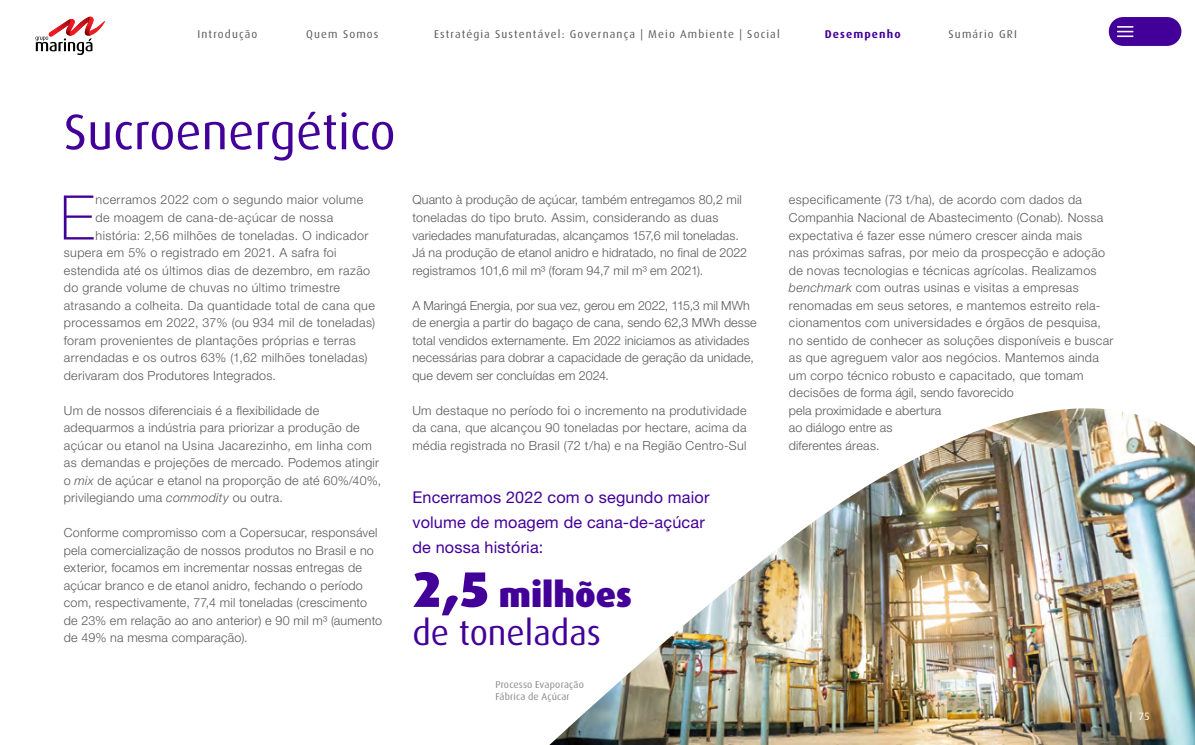
<style>
.page{position:relative;width:1195px;height:745px;background:#fff}
.page>*{position:absolute;margin:0;border:0;box-sizing:border-box;transform-origin:0 0}
.t1{font:100 61.5px "Helvetica Neue";color:#430098}
.t2{font:50px "Dax";color:#430098}
.t3{font:35px/38px "Dax";color:#430098}
.t4{font:16.25px/25px "Helvetica Neue LT Pro";letter-spacing:.01em;color:#430098}
.t5{font:300 12.5px/17.5px "Helvetica Neue LT Pro";letter-spacing:.02em;color:#58595b}
.t6{font:11.25px "Dax";letter-spacing:.1em;color:#58595b}
.t7{font:700 11.25px "Dax";letter-spacing:.1em;color:#430098}
.t8{font:10.62px "Dax";color:#fff}
.t9{font:10px/12.5px "Dax";letter-spacing:.015em;color:#8a8a8a}
.s1{font-style:italic}
.s2{font-weight:900;font-size:50px}
.s3{font-weight:900}
</style>
<div class="page">
<img style="left:550px;top:408px;width:644px;height:336px">
<svg style="left:35px;top:16px;width:70px;height:39px"></svg>
<div style="left:1108px;top:17px;width:73px;height:29px;background:#430098;border-radius:14px"></div>
<svg style="left:1117px;top:26px;width:16px;height:11px"></svg>
<p class="t6" style="left:197px;top:27px;width:61px">Introdução</p>
<p class="t6" style="left:306px;top:27px;width:74px">Quem Somos</p>
<p class="t6" style="left:434px;top:27px;width:347px">Estratégia Sustentável: Governança | Meio Ambiente | Social</p>
<p class="t7" style="left:824px;top:27px;width:77px">Desempenho</p>
<p class="t6" style="left:948px;top:27px;width:70px">Sumário GRI</p>
<h2 class="t2" style="left:64px;top:104px;width:333px">Sucroenergético</h2>
<h1 class="t1" style="left:60px;top:171px;width:36px">E</h1>
<p class="t5" style="left:96px;top:191px;width:269px">ncerramos 2022 com o segundo maior volume</p>
<p class="t5" style="left:96px;top:208px;width:239px">de moagem de cana-de-açúcar de nossa</p>
<p class="t5" style="left:96px;top:226px;width:274px">história: 2,56 milhões de toneladas. O indicador</p>
<p class="t5" style="left:64px;top:243px;width:274px">supera em 5% o registrado em 2021. A safra foi</p>
<p class="t5" style="left:64px;top:261px;width:308px">estendida até os últimos dias de dezembro, em razão</p>
<p class="t5" style="left:64px;top:278px;width:278px">do grande volume de chuvas no último trimestre</p>
<p class="t5" style="left:64px;top:296px;width:312px">atrasando a colheita. Da quantidade total de cana que</p>
<p class="t5" style="left:64px;top:313px;width:313px">processamos em 2022, 37% (ou 934 mil de toneladas)</p>
<p class="t5" style="left:64px;top:331px;width:293px">foram provenientes de plantações próprias e terras</p>
<p class="t5" style="left:64px;top:348px;width:305px">arrendadas e os outros 63% (1,62 milhões toneladas)</p>
<p class="t5" style="left:64px;top:366px;width:214px">derivaram dos Produtores Integrados.</p>
<p class="t5" style="left:64px;top:401px;width:319px">Um de nossos diferenciais é a flexibilidade de adequarmos a indústria para priorizar a produção de açúcar ou etanol na Usina Jacarezinho, em linha com as demandas e projeções de mercado. Podemos atingir o <span class="s1">mix</span> de açúcar e etanol na proporção de até 60%/40%, privilegiando uma <span class="s1">commodity</span> ou outra.</p>
<p class="t5" style="left:64px;top:523px;width:320px">Conforme compromisso com a Copersucar, responsável pela comercialização de nossos produtos no Brasil e no exterior, focamos em incrementar nossas entregas de açúcar branco e de etanol anidro, fechando o período com, respectivamente, 77,4 mil toneladas (crescimento de 23% em relação ao ano anterior) e 90 mil m³ (aumento de 49% na mesma comparação).</p>
<p class="t5" style="left:412px;top:191px;width:336px">Quanto à produção de açúcar, também entregamos 80,2 mil toneladas do tipo bruto. Assim, considerando as duas variedades manufaturadas, alcançamos 157,6 mil toneladas.<br>Já na produção de etanol anidro e hidratado, no final de 2022 registramos 101,6 mil m³ (foram 94,7 mil m³ em 2021).</p>
<p class="t5" style="left:412px;top:296px;width:346px">A Maringá Energia, por sua vez, gerou em 2022, 115,3 mil MWh de energia a partir do bagaço de cana, sendo 62,3 MWh desse total vendidos externamente. Em 2022 iniciamos as atividades necessárias para dobrar a capacidade de geração da unidade, que devem ser concluídas em 2024.</p>
<p class="t5" style="left:412px;top:401px;width:335px;text-align:justify">Um destaque no período foi o incremento na produtividade da cana, que alcançou 90 toneladas por hectare, acima da média registrada no Brasil (72 t/ha) e na Região Centro-Sul</p>
<h3 class="t4" style="left:412px;top:484px;width:298px">Encerramos 2022 com o segundo maior volume de moagem de cana-de-açúcar de nossa história:</h3>
<h3 class="t3" style="left:412px;top:575px;width:221px"><span class="s2">2,5</span> <span class="s3">milhões </span>de toneladas</h3>
<p class="t9" style="left:495px;top:677px;width:90px">Processo Evaporação<br>Fábrica de Açúcar</p>
<p class="t5" style="left:788px;top:191px;width:326px">especificamente (73 t/ha), de acordo com dados da Companhia Nacional de Abastecimento (Conab). Nossa expectativa é fazer esse número crescer ainda mais<br>nas próximas safras, por meio da prospecção e adoção de novas tecnologias e técnicas agrícolas. Realizamos <span class="s1">benchmark</span> com outras usinas e visitas a empresas renomadas em seus setores, e mantemos estreito rela&shy;cionamentos com universidades e órgãos de pesquisa, no sentido de conhecer as soluções disponíveis e buscar as que agreguem valor aos negócios. Mantemos ainda um corpo técnico robusto e capacitado, que tomam decisões de forma ágil, sendo favorecido<br>pela proximidade e abertura<br>ao diálogo entre as<br>diferentes áreas.</p>
<p class="t8" style="left:1129px;top:710px;width:21px">| 75</p>
</div>
